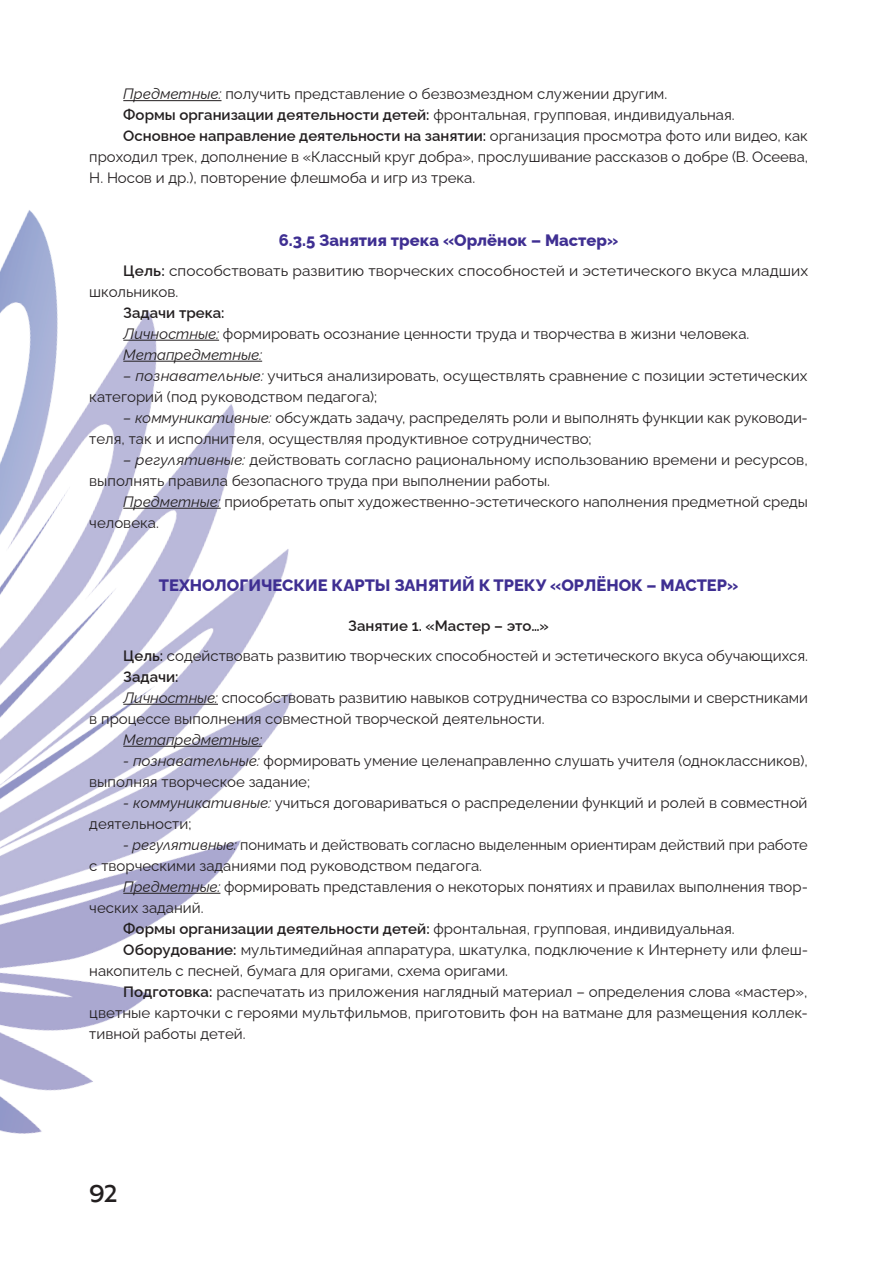
<style>
.page{position:relative;width:893px;height:1263px;background:#fff}
.page>*{position:absolute;margin:0;border:0;box-sizing:border-box;transform-origin:0 0}
.t1{font:27px "ALS Sector";color:#231f20}
.t2{font:800 16.5px "Raleway";color:#3f2f92}
.t3{font:15px/21px "Raleway";color:#231f20}
.t4{font:600 15px "Raleway";color:#231f20}
.t5{font:italic 15px "Raleway";color:#231f20}
.s1{font-style:italic}
.s2{font-weight:600}
.s3{font-weight:400}
</style>
<div class="page">
<img style="left:0;top:210px;width:292px;height:924px">
<hr style="left:123px;top:100px;width:98px;height:1px;background:#231f20">
<hr style="left:123px;top:340px;width:96px;height:1px;background:#231f20">
<hr style="left:123px;top:361px;width:139px;height:1px;background:#231f20">
<hr style="left:123px;top:508px;width:98px;height:1px;background:#231f20">
<hr style="left:123px;top:704px;width:95px;height:1px;background:#231f20">
<hr style="left:123px;top:746px;width:139px;height:1px;background:#231f20">
<hr style="left:123px;top:893px;width:97px;height:1px;background:#231f20">
<p class="t3" style="left:123px;top:82px;width:545px"><span class="s1">Предметные:</span> получить представление о безвозмездном служении другим.</p>
<p class="t3" style="left:123px;top:103px;width:613px"><span class="s2">Формы организации деятельности детей:</span> фронтальная, групповая, индивидуальная.</p>
<p class="t4" style="left:123px;top:124px;width:686px">Основное направление деятельности на занятии: <span class="s3">организация просмотра фото или видео, как</span></p>
<p class="t3" style="left:89px;top:145px;width:720px">проходил трек, дополнение в «Классный круг добра», прослушивание рассказов о добре (В. Осеева,</p>
<p class="t3" style="left:89px;top:166px;width:387px">Н. Носов и др.), повторение флешмоба и игр из трека.</p>
<p class="t2" style="left:279px;top:227px;width:341px">6.3.5 Занятия трека «Орлёнок – Мастер»</p>
<p class="t3" style="left:89px;top:258px;width:720px;text-indent:34px"><span class="s2">Цель:</span> способствовать развитию творческих способностей и эстетического вкуса младших школьников.</p>
<p class="t3" style="left:123px;top:300px;width:627px"><span class="s2">Задачи трека:<br></span><span class="s1">Личностные:</span> формировать осознание ценности труда и творчества в жизни человека.<br><span class="s1">Метапредметные:</span></p>
<p class="t3" style="left:89px;top:363px;width:720px;text-indent:34px"><span class="s1">– познавательные:</span> учиться анализировать, осуществлять сравнение с позиции эстетических категорий (под руководством педагога);</p>
<p class="t3" style="left:89px;top:405px;width:720px;text-indent:34px"><span class="s1">– коммуникативные:</span> обсуждать задачу, распределять роли и выполнять функции как руководи&shy;теля, так и исполнителя, осуществляя продуктивное сотрудничество;</p>
<p class="t3" style="left:89px;top:447px;width:720px;text-indent:34px"><span class="s1">– регулятивные:</span> действовать согласно рациональному использованию времени и ресурсов, выполнять правила безопасного труда при выполнении работы.</p>
<p class="t3" style="left:89px;top:489px;width:720px;text-indent:34px"><span class="s1">Предметные:</span> приобретать опыт художественно-эстетического наполнения предметной среды человека.</p>
<p class="t2" style="left:159px;top:572px;width:581px">ТЕХНОЛОГИЧЕСКИЕ КАРТЫ ЗАНЯТИЙ К ТРЕКУ «ОРЛЁНОК – МАСТЕР»</p>
<p class="t3" style="left:123px;top:609px;width:686px;line-height:29.5px;text-indent:225px"><span class="s2">Занятие 1. «Мастер – это…»<br>Цель:</span> содействовать развитию творческих способностей и эстетического вкуса обучающихся.</p>
<p class="t4" style="left:123px;top:664px;width:57px">Задачи:</p>
<p class="t3" style="left:123px;top:685px;width:686px"><span class="s1">Личностные:</span> способствовать развитию навыков сотрудничества со взрослыми и сверстниками</p>
<p class="t3" style="left:89px;top:706px;width:457px">в процессе выполнения совместной творческой деятельности.</p>
<p class="t5" style="left:123px;top:727px;width:140px">Метапредметные:</p>
<p class="t3" style="left:89px;top:748px;width:720px;text-indent:34px"><span class="s1">- познавательные:</span> формировать умение целенаправленно слушать учителя (одноклассников), выполняя творческое задание;</p>
<p class="t3" style="left:89px;top:790px;width:720px;text-indent:34px"><span class="s1">- коммуникативные:</span> учиться договариваться о распределении функций и ролей в совместной деятельности;</p>
<p class="t3" style="left:89px;top:832px;width:720px;text-indent:34px"><span class="s1">- регулятивные:</span> понимать и действовать согласно выделенным ориентирам действий при работе с творческими заданиями под руководством педагога.</p>
<p class="t3" style="left:123px;top:874px;width:686px"><span class="s1">Предметные:</span> формировать представления о некоторых понятиях и правилах выполнения твор-</p>
<p class="t3" style="left:89px;top:895px;width:116px">ческих заданий.</p>
<p class="t3" style="left:123px;top:916px;width:613px"><span class="s2">Формы организации деятельности детей:</span> фронтальная, групповая, индивидуальная.</p>
<p class="t3" style="left:123px;top:937px;width:686px"><span class="s2">Оборудование:</span> мультимедийная аппаратура, шкатулка, подключение к Интернету или флеш-</p>
<p class="t3" style="left:89px;top:958px;width:420px">накопитель с песней, бумага для оригами, схема оригами.</p>
<p class="t3" style="left:123px;top:979px;width:686px"><span class="s2">Подготовка:</span> распечатать из приложения наглядный материал – определения слова «мастер»,</p>
<p class="t3" style="left:89px;top:1000px;width:720px">цветные карточки с героями мультфильмов, приготовить фон на ватмане для размещения коллек-</p>
<p class="t3" style="left:89px;top:1021px;width:158px">тивной работы детей.</p>
<h1 class="t1" style="left:88px;top:1179px;width:31px">92</h1>
</div>
